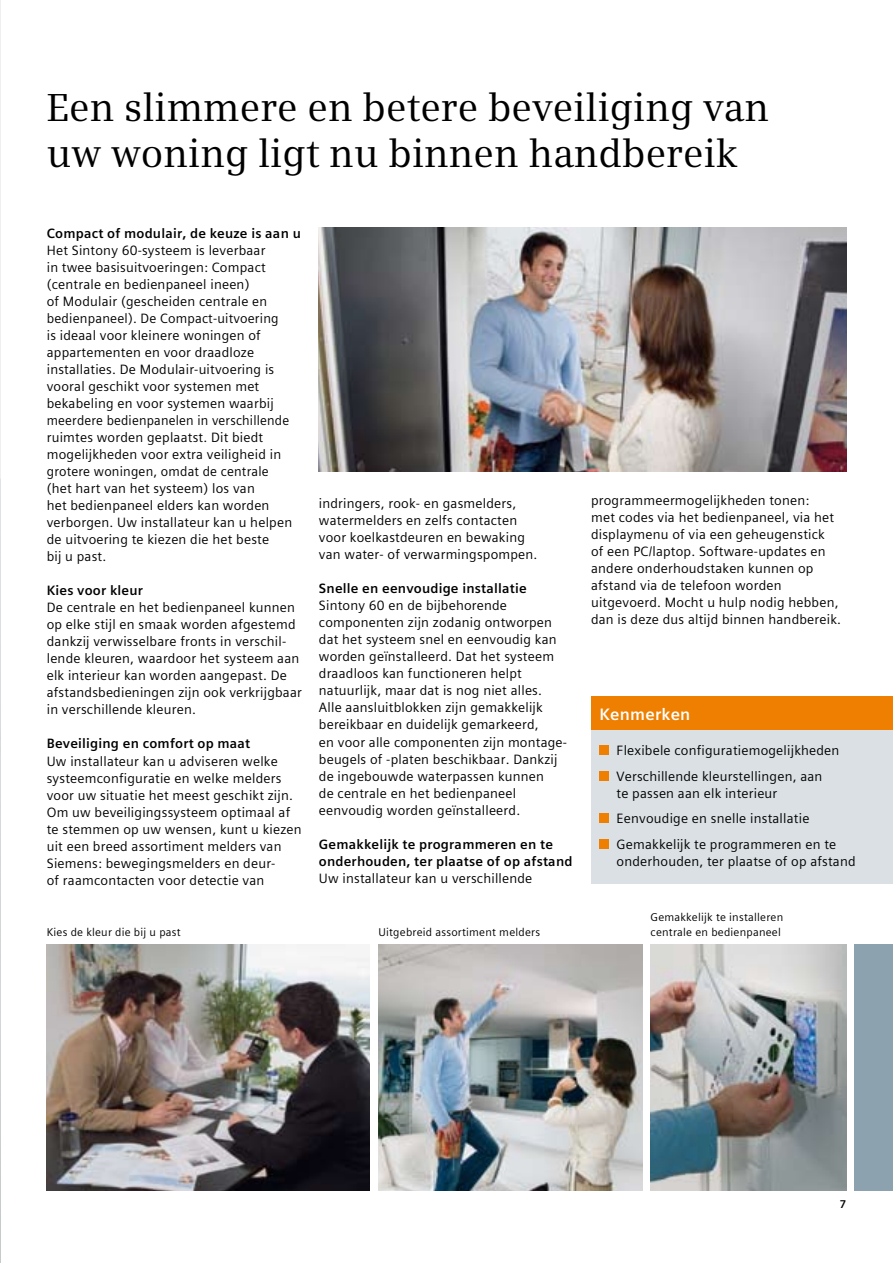
<style>
.page{position:relative;width:893px;height:1263px;background:#fff}
.page>*{position:absolute;margin:0;border:0;box-sizing:border-box;transform-origin:0 0}
.t1{font:39px/46.8px "Siemens Serif";color:#000}
.t2{font:700 16.5px "Siemens Sans";letter-spacing:.015em;color:#fff}
.t3{font:13.5px/17px "Siemens Sans";letter-spacing:.015em;color:#000}
.t4{font:700 13.5px/17px "Siemens Sans";letter-spacing:.015em;color:#000}
.t5{font:11.25px/14.9px "Siemens Sans";letter-spacing:.02em;color:#000}
.t6{font:700 11.25px "Siemens Sans";color:#000}
</style>
<div class="page">
<img style="left:0;top:0;width:1px;height:1263px">
<img style="left:319px;top:227px;width:527px;height:244px">
<div style="left:855px;top:944px;width:38px;height:247px;background:#8ca3af"></div>
<img style="left:47px;top:944px;width:323px;height:247px">
<img style="left:378px;top:944px;width:264px;height:247px">
<img style="left:651px;top:944px;width:195px;height:247px">
<div style="left:591px;top:696px;width:302px;height:34px;background:#ee7f00"></div>
<div style="left:591px;top:730px;width:302px;height:153px;background:#dae0e3"></div>
<div style="left:600px;top:839px;width:9px;height:9px;background:#ee7f00"></div>
<div style="left:600px;top:814px;width:9px;height:9px;background:#ee7f00"></div>
<div style="left:600px;top:771px;width:9px;height:9px;background:#ee7f00"></div>
<div style="left:600px;top:746px;width:9px;height:9px;background:#ee7f00"></div>
<h1 class="t1" style="left:47px;top:84px;width:724px">Een slimmere en betere beveiliging van uw woning ligt nu binnen handbereik</h1>
<p class="t4" style="left:47px;top:225px;width:256px">Compact of modulair, de keuze is aan u</p>
<p class="t3" style="left:47px;top:242px;width:247px">Het Sintony 60-systeem is leverbaar<br>in twee basisuitvoeringen: Compact (centrale en bedienpaneel ineen)<br>of Modulair (gescheiden centrale en bedienpaneel). De Compact-uitvoering<br>is ideaal voor kleinere woningen of appartementen en voor draadloze installaties. De Modulair-uitvoering is vooral geschikt voor systemen met bekabeling en voor systemen waarbij meerdere bedienpanelen in verschillende ruimtes worden geplaatst. Dit biedt mogelijkheden voor extra veiligheid in grotere woningen, omdat de centrale (het hart van het systeem) los van<br>het bedienpaneel elders kan worden verborgen. Uw installateur kan u helpen de uitvoering te kiezen die het beste<br>bij u past.</p>
<p class="t4" style="left:47px;top:582px;width:98px">Kies voor kleur</p>
<p class="t3" style="left:47px;top:599px;width:257px">De centrale en het bedienpaneel kunnen op elke stijl en smaak worden afgestemd dankzij verwisselbare fronts in verschil&shy;lende kleuren, waardoor het systeem aan elk interieur kan worden aangepast. De afstandsbedieningen zijn ook verkrijgbaar in verschillende kleuren.</p>
<p class="t4" style="left:47px;top:735px;width:205px">Beveiliging en comfort op maat</p>
<p class="t3" style="left:47px;top:752px;width:257px">Uw installateur kan u adviseren welke systeemconfiguratie en welke melders voor uw situatie het meest geschikt zijn.<br>Om uw beveiligingssysteem optimaal af te stemmen op uw wensen, kunt u kiezen uit een breed assortiment melders van Siemens: bewegingsmelders en deur-<br>of raamcontacten voor detectie van</p>
<p class="t3" style="left:319px;top:495px;width:220px">indringers, rook- en gasmelders, watermelders en zelfs contacten voor koelkastdeuren en bewaking van water- of verwarmingspompen.</p>
<p class="t4" style="left:319px;top:580px;width:209px">Snelle en eenvoudige installatie</p>
<p class="t3" style="left:319px;top:597px;width:250px">Sintony 60 en de bijbehorende componenten zijn zodanig ontworpen dat het systeem snel en eenvoudig kan worden geïnstalleerd. Dat het systeem draadloos kan functioneren helpt natuurlijk, maar dat is nog niet alles.<br>Alle aansluitblokken zijn gemakkelijk bereikbaar en duidelijk gemarkeerd,<br>en voor alle componenten zijn montage&shy;beugels of -platen beschikbaar. Dankzij de ingebouwde waterpassen kunnen<br>de centrale en het bedienpaneel eenvoudig worden geïnstalleerd.</p>
<p class="t4" style="left:319px;top:835px;width:255px">Gemakkelijk te programmeren en te onderhouden, ter plaatse of op afstand</p>
<p class="t3" style="left:319px;top:869px;width:215px">Uw installateur kan u verschillende</p>
<p class="t5" style="left:47px;top:924px;width:135px">Kies de kleur die bij u past</p>
<p class="t5" style="left:378px;top:924px;width:163px">Uitgebreid assortiment melders</p>
<p class="t3" style="left:591px;top:491px;width:251px">programmeermogelijkheden tonen:<br>met codes via het bedienpaneel, via het displaymenu of via een geheugenstick<br>of een PC/laptop. Software-updates en andere onderhoudstaken kunnen op afstand via de telefoon worden uitgevoerd. Mocht u hulp nodig hebben, dan is deze dus altijd binnen handbereik.</p>
<p class="t2" style="left:600px;top:705px;width:92px">Kenmerken</p>
<p class="t3" style="left:617px;top:738px;width:224px;line-height:25.5px">Flexibele configuratiemogelijkheden<br>Verschillende kleurstellingen, aan</p>
<p class="t3" style="left:617px;top:780px;width:221px;line-height:25.5px">te passen aan elk interieur<br>Eenvoudige en snelle installatie<br>Gemakkelijk te programmeren en te</p>
<p class="t3" style="left:617px;top:852px;width:241px">onderhouden, ter plaatse of op afstand</p>
<p class="t5" style="left:651px;top:909px;width:134px">Gemakkelijk te installeren centrale en bedienpaneel</p>
<p class="t6" style="left:840px;top:1197px;width:8px">7</p>
</div>
